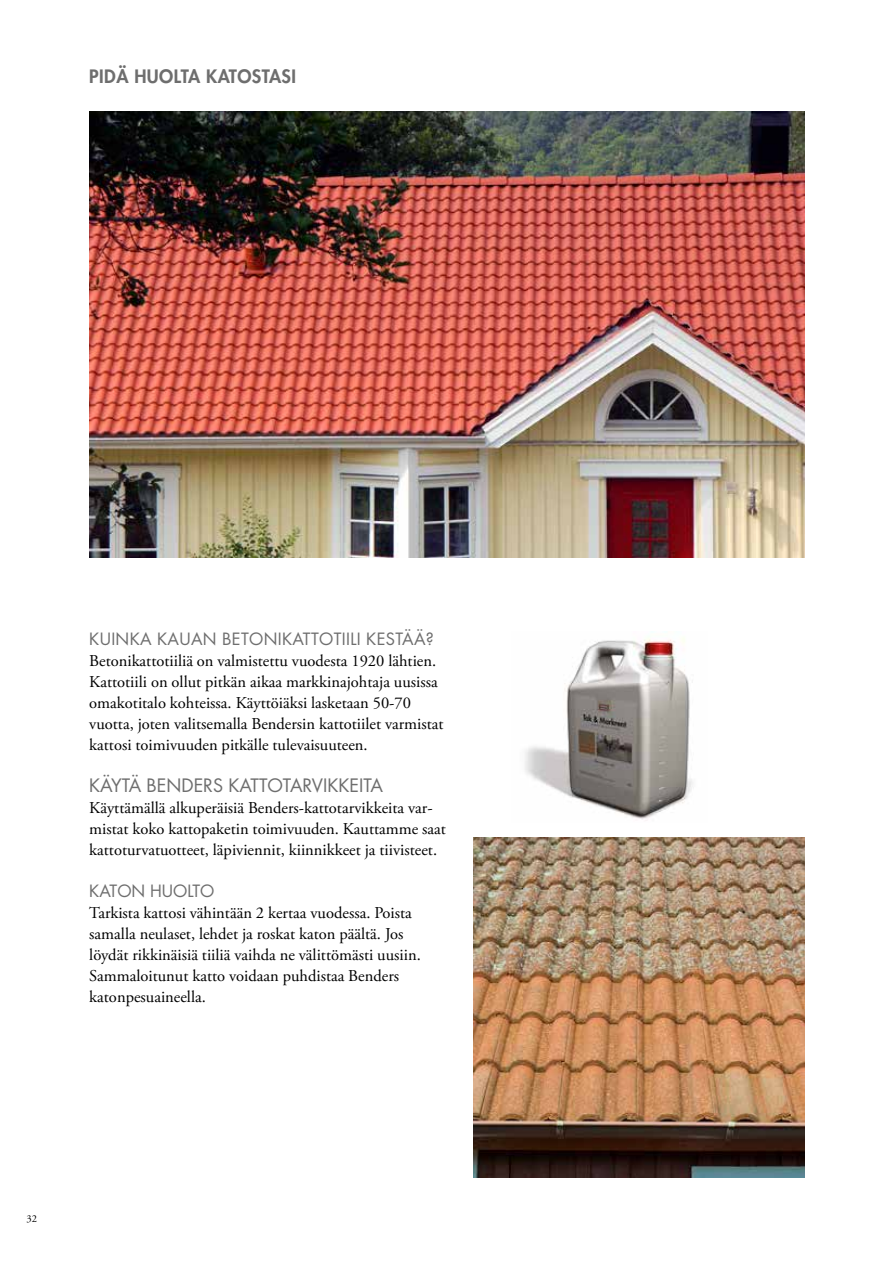
<style>
.page{position:relative;width:893px;height:1263px;background:#fff}
.page>*{position:absolute;margin:0;border:0;box-sizing:border-box;transform-origin:0 0}
.t1{font:18px "Futura Std";color:#6e6e6e}
.t2{font:800 18px "Futura Std";letter-spacing:.025em;color:#6e6e6e}
.t3{font:16.5px/21px "Adobe Garamond Pro";color:#000}
.t4{font:16.5px "Futura Std";letter-spacing:.02em;color:#6e6e6e}
.t5{font:16.5px "Futura Std";color:#6e6e6e}
.t6{font:10.5px "Adobe Garamond Pro";color:#000}
</style>
<div class="page">
<img style="left:89px;top:112px;width:716px;height:445px">
<img style="left:525px;top:638px;width:168px;height:183px">
<img style="left:473px;top:838px;width:332px;height:340px">
<p class="t2" style="left:89px;top:65px;width:208px">PIDÄ HUOLTA KATOSTASI</p>
<p class="t4" style="left:89px;top:628px;width:346px">KUINKA KAUAN BETONIKATTOTIILI KESTÄÄ?</p>
<p class="t3" style="left:89px;top:651px;width:356px">Betonikattotiiliä on valmistettu vuodesta 1920 lähtien.<br>Kattotiili on ollut pitkän aikaa markkinajohtaja uusissa omakotitalo kohteissa. Käyttöiäksi lasketaan 50-70 vuotta, joten valitsemalla Bendersin kattotiilet varmistat kattosi toimivuuden pitkälle tulevaisuuteen.</p>
<p class="t1" style="left:89px;top:774px;width:295px">KÄYTÄ BENDERS KATTOTARVIKKEITA</p>
<p class="t3" style="left:89px;top:798px;width:358px">Käyttämällä alkuperäisiä Benders-kattotarvikkeita var&shy;mistat koko kattopaketin toimivuuden. Kauttamme saat kattoturvatuotteet, läpiviennit, kiinnikkeet ja tiivisteet.</p>
<p class="t5" style="left:89px;top:880px;width:127px">KATON HUOLTO</p>
<p class="t3" style="left:89px;top:903px;width:333px">Tarkista kattosi vähintään 2 kertaa vuodessa. Poista samalla neulaset, lehdet ja roskat katon päältä. Jos löydät rikkinäisiä tiiliä vaihda ne välittömästi uusiin.<br>Sammaloitunut katto voidaan puhdistaa Benders katonpesuaineella.</p>
<p class="t6" style="left:27px;top:1212px;width:12px">32</p>
</div>
